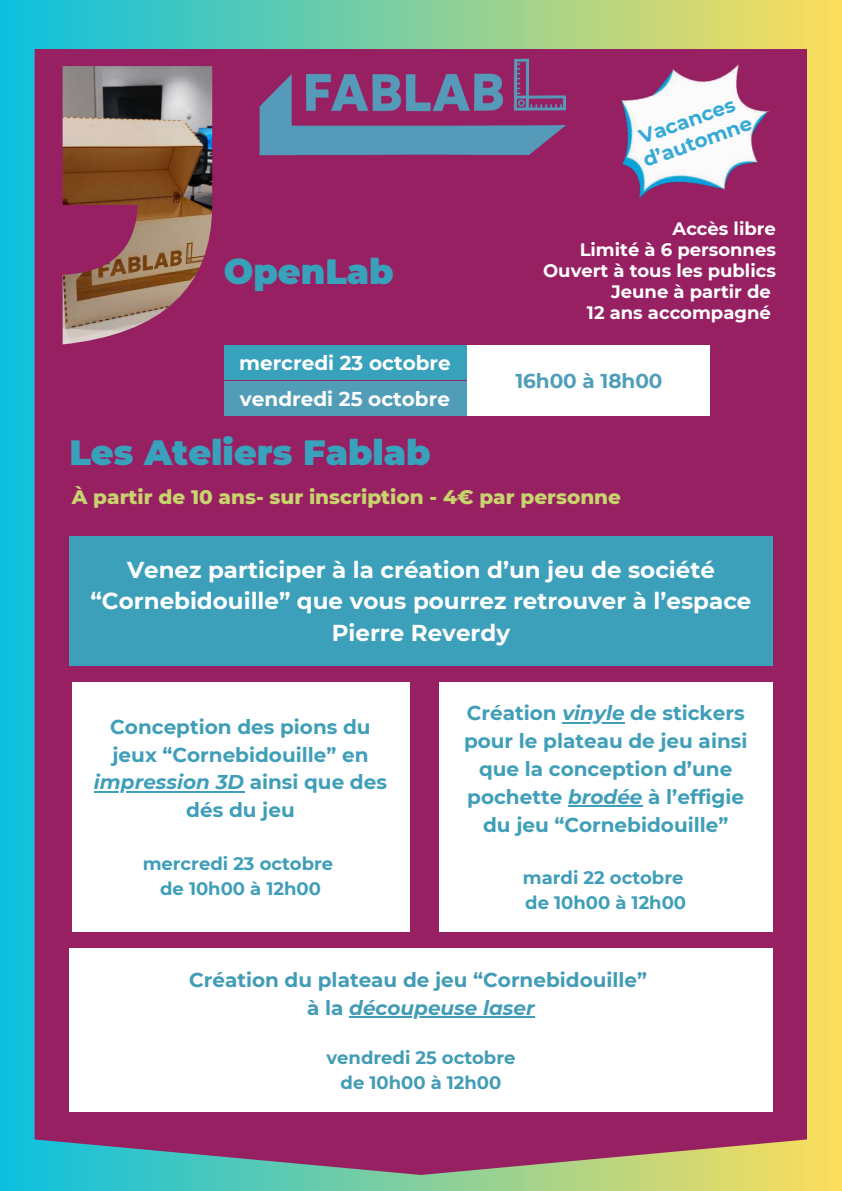
<style>
.page{position:relative;width:842px;height:1191px;background:#fff}
.page>*{position:absolute;margin:0;border:0;box-sizing:border-box;transform-origin:0 0}
.t1{font:900 35px "Montserrat";color:#38a2bc}
.t2{font:700 23px/31.5px "Montserrat";color:#fff;text-align:center}
.t3{font:700 20px/27.8px "Montserrat";color:#3f9eb8;text-align:center}
.t4{font:700 20px/27.8px "Montserrat";color:#429cb6;text-align:center}
.t5{font:800 20px "Montserrat";color:#c8d46d}
.t6{font:700 20px "Montserrat";color:#fff}
.t7{font:700 20px/23.2px "Montserrat";color:#35aad7}
.t8{font:700 20px "Montserrat";color:#4f9eb9}
.t9{font:700 18px/21px "Montserrat";color:#fff;text-align:right}
.t10{font:700 18px/24.8px "Montserrat";color:#3f9eb8}
.t11{font:700 18px/24.8px "Montserrat";color:#429cb6;text-align:center}
.s1{font-style:italic}
</style>
<div class="page">
<div style="left:0;top:0;width:842px;height:1190px;background:linear-gradient(to right,#0cbfdf,#fdde5a)"></div>
<div style="left:35px;top:49px;width:772px;height:1125px;background:#972062"></div>
<img style="left:63px;top:66px;width:149px;height:278px">
<div style="left:69px;top:536px;width:704px;height:129px;background:#3ca0ba"></div>
<img style="left:236px;top:39px;width:347px;height:150px">
<div style="left:439px;top:682px;width:334px;height:250px;background:#fff"></div>
<hr style="left:562px;top:721px;width:63px;height:2px;background:#3f9eb8">
<hr style="left:568px;top:805px;width:74px;height:1px;background:#3f9eb8">
<div style="left:69px;top:948px;width:704px;height:164px;background:#fff"></div>
<hr style="left:349px;top:1015px;width:186px;height:2px;background:#429cb6">
<div style="left:72px;top:682px;width:337px;height:250px;background:#fff"></div>
<hr style="left:94px;top:790px;width:150px;height:2px;background:#3f9eb8">
<div style="left:224px;top:345px;width:242px;height:34px;background:#38a2bc"></div>
<div style="left:468px;top:345px;width:242px;height:70px;background:#fff"></div>
<div style="left:224px;top:381px;width:242px;height:34px;background:#519cb7"></div>
<img style="left:607px;top:53px;width:175px;height:154px">
<h1 class="t1" style="left:224px;top:250px;width:172px">OpenLab</h1>
<p class="t6" style="left:239px;top:350px;width:213px">mercredi 23 octobre</p>
<p class="t7" style="left:632px;top:128px;width:116px;rotate:-20deg">Vacances d’automne</p>
<p class="t9" style="left:543px;top:218px;width:234px">Accès libre<br>Limité à 6 personnes<br>Ouvert à tous les publics<br>Jeune à partir de<br>12 ans accompagné</p>
<p class="t8" style="left:515px;top:368px;width:149px">16h00 à 18h00</p>
<p class="t6" style="left:240px;top:386px;width:212px">vendredi 25 octobre</p>
<h1 class="t1" style="left:69px;top:430px;width:363px">Les Ateliers Fablab</h1>
<p class="t5" style="left:72px;top:484px;width:551px">À partir de 10 ans- sur inscription - 4€ par personne</p>
<p class="t2" style="left:91px;top:554px;width:662px">Venez participer à la création d’un jeu de société “Cornebidouille” que vous pourrez retrouver à l’espace<br>Pierre Reverdy</p>
<p class="t3" style="left:94px;top:712px;width:295px">Conception des pions du jeux “Cornebidouille” en <span class="s1">impression 3D</span> ainsi que des dés du jeu</p>
<p class="t10" style="left:143px;top:850px;width:192px;text-align:center">mercredi 23 octobre de 10h00 à 12h00</p>
<p class="t3" style="left:464px;top:699px;width:285px">Création <span class="s1">vinyle</span> de stickers pour le plateau de jeu ainsi que la conception d’une pochette <span class="s1">brodée</span> à l’effigie du jeu “Cornebidouille”</p>
<p class="t10" style="left:523px;top:865px;width:165px">mardi 22 octobre de 10h00 à 12h00</p>
<p class="t4" style="left:189px;top:965px;width:460px">Création du plateau de jeu “Cornebidouille” à la <span class="s1">découpeuse laser</span></p>
<p class="t11" style="left:326px;top:1045px;width:190px">vendredi 25 octobre de 10h00 à 12h00</p>
</div>
